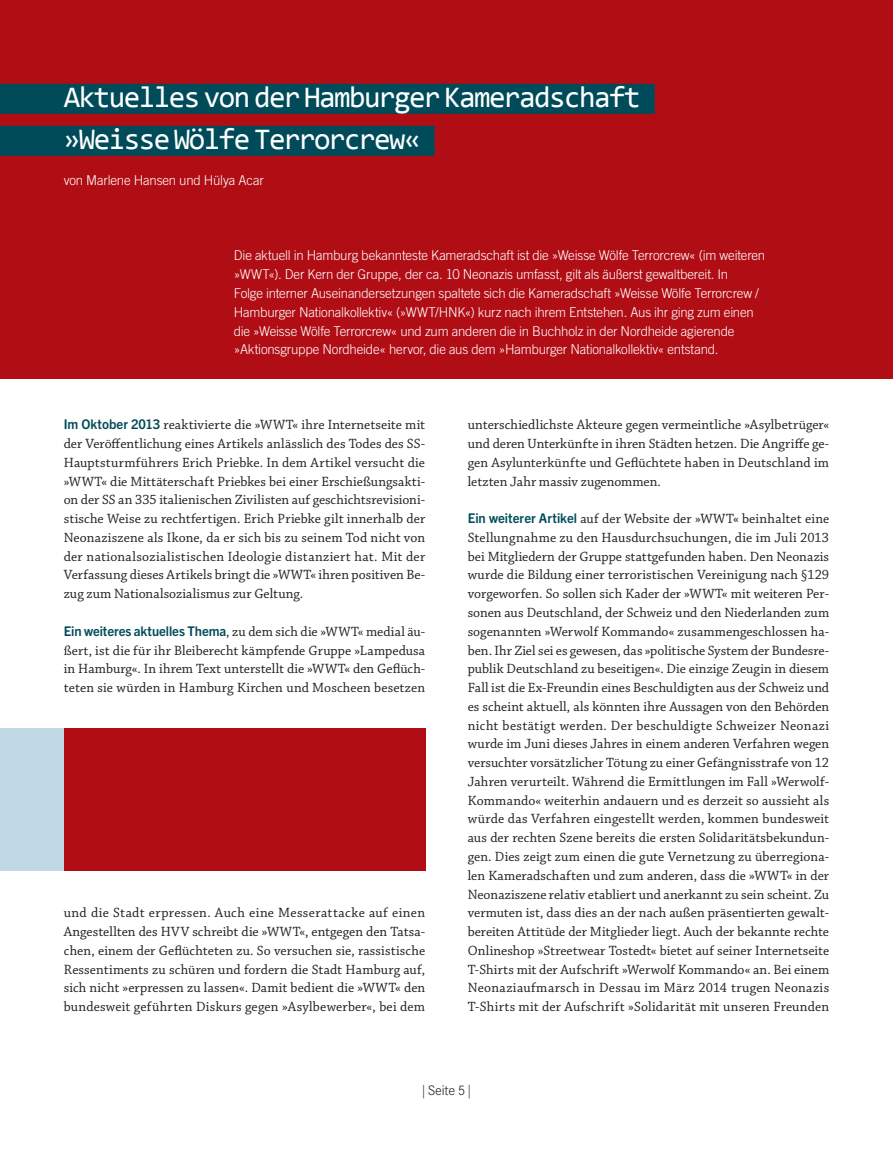
<style>
.page{position:relative;width:893px;height:1149px;background:#fff}
.page>*{position:absolute;margin:0;border:0;box-sizing:border-box;transform-origin:0 0}
.t1{font:30px/42px "Consolas";letter-spacing:-.05em;color:#fff}
.t2{font:14.1px/18.8px "Chaparral Pro";letter-spacing:.01em;color:#231f20;text-align:justify}
.t3{font:300 13.5px/18.8px "Trade Gothic LT Pro";letter-spacing:-.015em;color:#fff}
.t4{font:300 13.5px "Corporate SBQ";letter-spacing:-.02em;color:#231f20}
.s1{font-family:"Trade Gothic Next LT Pro";font-weight:700;font-size:13.35px;color:#004b59}
</style>
<div class="page">
<div style="left:0;top:0;width:893px;height:378px;background:#b00d15"></div>
<div style="left:0;top:84px;width:655px;height:30px;background:#004b59"></div>
<div style="left:0;top:126px;width:435px;height:30px;background:#004b59"></div>
<div style="left:64px;top:728px;width:361px;height:142px;background:#b00d15"></div>
<div style="left:0;top:728px;width:64px;height:143px;background:#c1d9e5"></div>
<h1 class="t1" style="left:64px;top:75px;width:578px">Aktuelles von der Hamburger Kameradschaft »Weisse Wölfe Terrorcrew«</h1>
<p class="t3" style="left:64px;top:171px;width:202px">von Marlene Hansen und Hülya Acar</p>
<p class="t3" style="left:234px;top:246px;width:533px">Die aktuell in Hamburg bekannteste Kameradschaft ist die »Weisse Wölfe Terrorcrew« (im weiteren »WWT«). Der Kern der Gruppe, der ca. 10 Neonazis umfasst, gilt als äußerst gewaltbereit. In<br>Folge interner Auseinandersetzungen spaltete sich die Kameradschaft »Weisse Wölfe Terrorcrew / Hamburger Nationalkollektiv« (»WWT/HNK«) kurz nach ihrem Entstehen. Aus ihr ging zum einen die »Weisse Wölfe Terrorcrew« und zum anderen die in Buchholz in der Nordheide agierende »Aktionsgruppe Nordheide« hervor, die aus dem »Hamburger Nationalkollektiv« entstand.</p>
<p class="t2" style="left:64px;top:416px;width:363px"><span class="s1">Im Oktober 2013</span> reaktivierte die »WWT« ihre Internetseite mit der Veröffentlichung eines Artikels anlässlich des Todes des SS-Hauptsturmführers Erich Priebke. In dem Artikel versucht die »WWT« die Mittäterschaft Priebkes bei einer Erschießungsakti&shy;on der SS an 335 italienischen Zivilisten auf geschichtsrevisioni&shy;stische Weise zu rechtfertigen. Erich Priebke gilt innerhalb der Neonaziszene als Ikone, da er sich bis zu seinem Tod nicht von der nationalsozialistischen Ideologie distanziert hat. Mit der Verfassung dieses Artikels bringt die »WWT« ihren positiven Be&shy;zug zum Nationalsozialismus zur Geltung.</p>
<p class="t2" style="left:64px;top:622px;width:363px"><span class="s1">Ein weiteres aktuelles Thema</span>, zu dem sich die »WWT« medial äu&shy;ßert, ist die für ihr Bleiberecht kämpfende Gruppe »Lampedusa in Hamburg«. In ihrem Text unterstellt die »WWT« den Geflüch&shy;teten sie würden in Hamburg Kirchen und Moscheen besetzen</p>
<p class="t2" style="left:64px;top:903px;width:363px">und die Stadt erpressen. Auch eine Messerattacke auf einen Angestellten des HVV schreibt die »WWT«, entgegen den Tatsa&shy;chen, einem der Geflüchteten zu. So versuchen sie, rassistische Ressentiments zu schüren und fordern die Stadt Hamburg auf, sich nicht »erpressen zu lassen«. Damit bedient die »WWT« den bundesweit geführten Diskurs gegen »Asylbewerber«, bei dem</p>
<p class="t2" style="left:468px;top:416px;width:363px">unterschiedlichste Akteure gegen vermeintliche »Asylbetrüger« und deren Unterkünfte in ihren Städten hetzen. Die Angriffe ge&shy;gen Asylunterkünfte und Geflüchtete haben in Deutschland im letzten Jahr massiv zugenommen.</p>
<p class="t2" style="left:468px;top:509px;width:363px"><span class="s1">Ein weiterer Artikel</span> auf der Website der »WWT« beinhaltet eine Stellungnahme zu den Hausdurchsuchungen, die im Juli 2013 bei Mitgliedern der Gruppe stattgefunden haben. Den Neonazis wurde die Bildung einer terroristischen Vereinigung nach §129 vorgeworfen. So sollen sich Kader der »WWT« mit weiteren Per&shy;sonen aus Deutschland, der Schweiz und den Niederlanden zum sogenannten »Werwolf Kommando« zusammengeschlossen ha&shy;ben. Ihr Ziel sei es gewesen, das »politische System der Bundesre&shy;publik Deutschland zu beseitigen«. Die einzige Zeugin in diesem Fall ist die Ex-Freundin eines Beschuldigten aus der Schweiz und es scheint aktuell, als könnten ihre Aussagen von den Behörden nicht bestätigt werden. Der beschuldigte Schweizer Neonazi wurde im Juni dieses Jahres in einem anderen Verfahren wegen versuchter vorsätzlicher Tötung zu einer Gefängnisstrafe von 12<br>Jahren verurteilt. Während die Ermittlungen im Fall »Werwolf-Kommando« weiterhin andauern und es derzeit so aussieht als würde das Verfahren eingestellt werden, kommen bundesweit aus der rechten Szene bereits die ersten Solidaritätsbekundun&shy;gen. Dies zeigt zum einen die gute Vernetzung zu überregiona&shy;len Kameradschaften und zum anderen, dass die »WWT« in der Neonaziszene relativ etabliert und anerkannt zu sein scheint. Zu vermuten ist, dass dies an der nach außen präsentierten gewalt&shy;bereiten Attitüde der Mitglieder liegt. Auch der bekannte rechte Onlineshop »Streetwear Tostedt« bietet auf seiner Internetseite T-Shirts mit der Aufschrift »Werwolf Kommando« an. Bei einem Neonaziaufmarsch in Dessau im März 2014 trugen Neonazis T-Shirts mit der Aufschrift »Solidarität mit unseren Freunden</p>
<p class="t4" style="left:422px;top:1082px;width:50px">| Seite 5 |</p>
</div>
